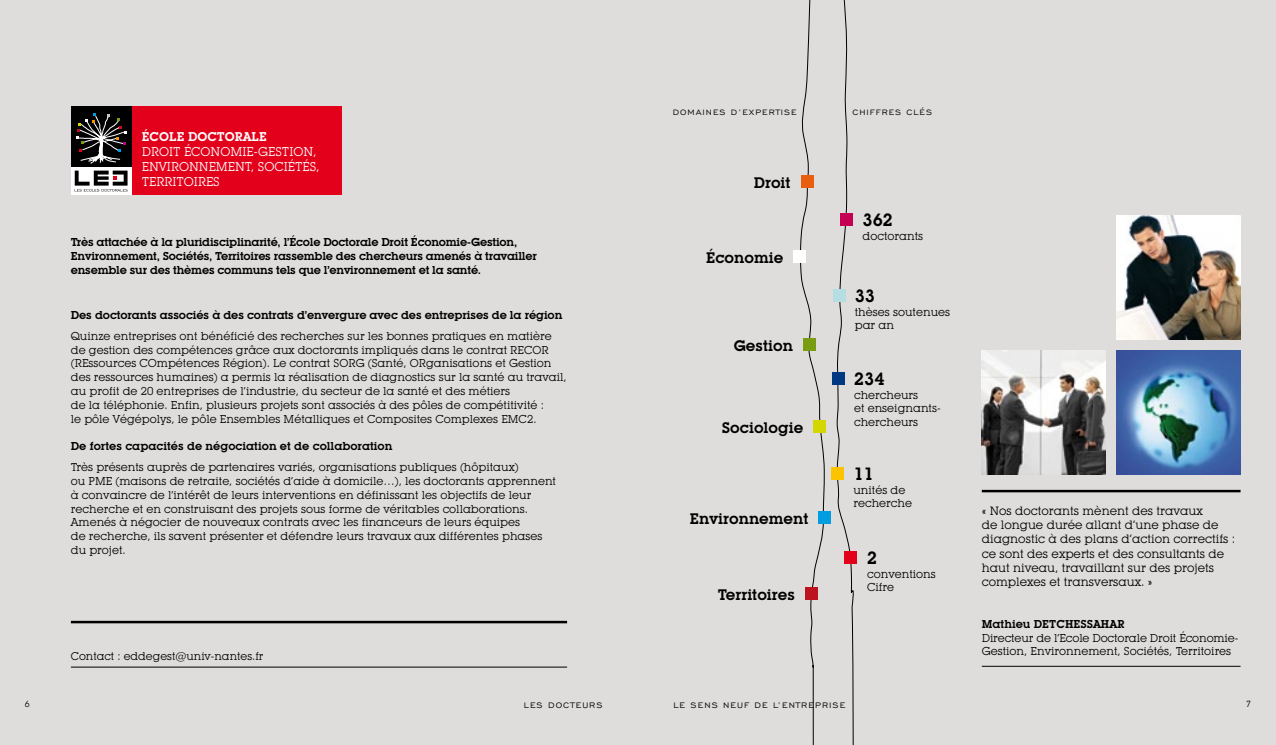
<style>
.page{position:relative;width:1276px;height:745px;background:#fff}
.page>*{position:absolute;margin:0;border:0;box-sizing:border-box;transform-origin:0 0}
.t1{font:600 17.5px "Lubalin Graph IT Cby BT";color:#000}
.t2{font:600 15px "Lubalin Graph IT Cby BT";color:#000}
.t3{font:12.5px "Lubalin Graph IT Cby BT";color:#fff}
.t4{font:600 12.5px "Lubalin Graph IT Cby BT";color:#fff}
.t5{font:11.88px/14.4px "Lubalin Graph IT Cby BT";color:#000}
.t6{font:11.25px/13.8px "Lubalin Graph IT Cby BT";color:#000}
.t7{font:600 11.25px/13.8px "Lubalin Graph IT Cby BT";letter-spacing:-.02em;color:#000}
.t8{font:600 11.25px "Lubalin Graph IT Cby BT";color:#000}
.t9{font:11px "Lubalin Graph IT Cby BT";color:#000}
.t10{font:10.25px "Engravers Gothic BT";letter-spacing:.1em;color:#000}
.t11{font:10px "Engravers Gothic BT";letter-spacing:.1em;color:#000}
.t12{font:8.75px "Lubalin Graph IT Cby BT";color:#000}
</style>
<div class="page">
<div style="left:0;top:0;width:1276px;height:744px;background:#dfdddb"></div>
<svg style="left:836px;top:0;width:18px;height:744px"></svg>
<svg style="left:800px;top:0;width:24px;height:744px"></svg>
<img style="left:981px;top:350px;width:125px;height:124px">
<img style="left:1116px;top:350px;width:124px;height:124px">
<img style="left:1116px;top:215px;width:124px;height:124px">
<div style="left:831px;top:372px;width:13px;height:13px;background:#003882"></div>
<div style="left:832px;top:289px;width:13px;height:13px;background:#b5dee2"></div>
<div style="left:831px;top:467px;width:13px;height:13px;background:#fcc400"></div>
<div style="left:801px;top:175px;width:12px;height:13px;background:#e95d0f"></div>
<div style="left:793px;top:250px;width:13px;height:13px;background:#fff"></div>
<div style="left:803px;top:338px;width:13px;height:13px;background:#7a9c13"></div>
<div style="left:813px;top:419px;width:13px;height:13px;background:#d4d600"></div>
<div style="left:818px;top:511px;width:13px;height:13px;background:#009ee0"></div>
<div style="left:805px;top:586px;width:13px;height:13px;background:#bd1220"></div>
<div style="left:840px;top:213px;width:13px;height:13px;background:#c50053"></div>
<div style="left:844px;top:551px;width:13px;height:12px;background:#e2001a"></div>
<div style="left:131px;top:106px;width:211px;height:89px;background:#e2001a"></div>
<div style="left:71px;top:134px;width:60px;height:61px;background:linear-gradient(to right,#fff,#fff)"></div>
<div style="left:71px;top:106px;width:60px;height:61px;background:#000"></div>
<svg style="left:75px;top:113px;width:53px;height:78px"></svg>
<hr style="left:71px;top:620px;width:496px;height:3px;background:#000">
<hr style="left:71px;top:666px;width:496px;height:1px;background:#000">
<hr style="left:981px;top:665px;width:259px;height:1px;background:#000">
<hr style="left:981px;top:489px;width:259px;height:3px;background:#000">
<p class="t4" style="left:142px;top:128px;width:127px">ÉCOLE DOCTORALE</p>
<p class="t3" style="left:142px;top:143px;width:18px">Droit</p>
<p class="t3" style="left:184px;top:143px;width:27px">Économie</p>
<p class="t3" style="left:254px;top:143px;width:23px">-Gestion</p>
<p class="t3" style="left:313px;top:143px;width:5px">,</p>
<p class="t3" style="left:142px;top:158px;width:10px">environnement</p>
<p class="t3" style="left:251px;top:158px;width:41px">, Sociétés</p>
<p class="t3" style="left:316px;top:158px;width:5px">,</p>
<p class="t3" style="left:142px;top:173px;width:16px">Territoires</p>
<p class="t7" style="left:71px;top:235px;width:467px">Très attachée à la pluridisciplinarité, l’École Doctorale Droit Économie-Gestion,<br>Environnement, Sociétés, Territoires rassemble des chercheurs amenés à travailler ensemble sur des thèmes communs tels que l’environnement et la santé.</p>
<p class="t7" style="left:71px;top:308px;width:493px">Des doctorants associés à des contrats d’envergure avec des entreprises de la région</p>
<p class="t6" style="left:71px;top:329px;width:497px">Quinze entreprises ont bénéficié des recherches sur les bonnes pratiques en matière de gestion des compétences grâce aux doctorants impliqués dans le contrat RECOR (REssources COmpétences Région). Le contrat SORG (Santé, ORganisations et Gestion des ressources humaines) a permis la réalisation de diagnostics sur la santé au travail, au profit de 20 entreprises de l’industrie, du secteur de la santé et des métiers<br>de la téléphonie. Enfin, plusieurs projets sont associés à des pôles de compétitivité :<br>le pôle Végépolys, le pôle Ensembles Métalliques et Composites Complexes EMC2.</p>
<p class="t8" style="left:71px;top:439px;width:323px">De fortes capacités de négociation et de collaboration</p>
<p class="t6" style="left:71px;top:460px;width:487px">Très présents auprès de partenaires variés, organisations publiques (hôpitaux)<br>ou PME (maisons de retraite, sociétés d’aide à domicile…), les doctorants apprennent à convaincre de l’intérêt de leurs interventions en définissant les objectifs de leur recherche et en construisant des projets sous forme de véritables collaborations.<br>Amenés à négocier de nouveaux contrats avec les financeurs de leurs équipes<br>de recherche, ils savent présenter et défendre leurs travaux aux différentes phases du projet.</p>
<p class="t9" style="left:71px;top:648px;width:194px">Contact : eddegest@univ-nantes.fr</p>
<p class="t11" style="left:673px;top:107px;width:125px">domaines d’expertise</p>
<p class="t11" style="left:852px;top:107px;width:81px">chiffres clés</p>
<h2 class="t2" style="left:754px;top:173px;width:38px">Droit</h2>
<h2 class="t2" style="left:706px;top:248px;width:79px">économie</h2>
<h2 class="t2" style="left:733px;top:336px;width:61px">Gestion</h2>
<h2 class="t2" style="left:722px;top:418px;width:83px">Sociologie</h2>
<h2 class="t2" style="left:690px;top:509px;width:120px">Environnement</h2>
<h2 class="t2" style="left:718px;top:584px;width:79px">Territoires</h2>
<h1 class="t1" style="left:862px;top:209px;width:32px">362</h1>
<p class="t6" style="left:862px;top:228px;width:62px">doctorants</p>
<h1 class="t1" style="left:855px;top:285px;width:22px">33</h1>
<p class="t6" style="left:855px;top:304px;width:97px;line-height:13.4px">thèses soutenues par an</p>
<h1 class="t1" style="left:854px;top:368px;width:32px">234</h1>
<p class="t6" style="left:854px;top:387px;width:88px;line-height:13.4px">chercheurs<br>et enseignants&shy;chercheurs</p>
<h1 class="t1" style="left:853px;top:463px;width:22px">11</h1>
<p class="t6" style="left:853px;top:482px;width:60px;line-height:13.4px">unités de recherche</p>
<h1 class="t1" style="left:867px;top:547px;width:12px">2</h1>
<p class="t6" style="left:867px;top:566px;width:70px;line-height:13.4px">conventions<br>Cifre</p>
<p class="t5" style="left:981px;top:503px;width:255px">« Nos doctorants mènent des travaux<br>de longue durée allant d’une phase de diagnostic à des plans d’action correctifs : ce sont des experts et des consultants de haut niveau, travaillant sur des projets complexes et transversaux. »</p>
<p class="t8" style="left:981px;top:617px;width:144px">Mathieu DETCHESSAHAR</p>
<p class="t6" style="left:981px;top:630px;width:258px">Directeur de l’Ecole Doctorale Droit Économie-<br>Gestion, Environnement, Sociétés, Territoires</p>
<p class="t12" style="left:25px;top:698px;width:6px">6</p>
<p class="t10" style="left:524px;top:699px;width:80px">Les docteurs</p>
<p class="t10" style="left:673px;top:699px;width:173px">Le sens neuf de l’entreprise</p>
<p class="t12" style="left:1246px;top:698px;width:6px">7</p>
</div>
